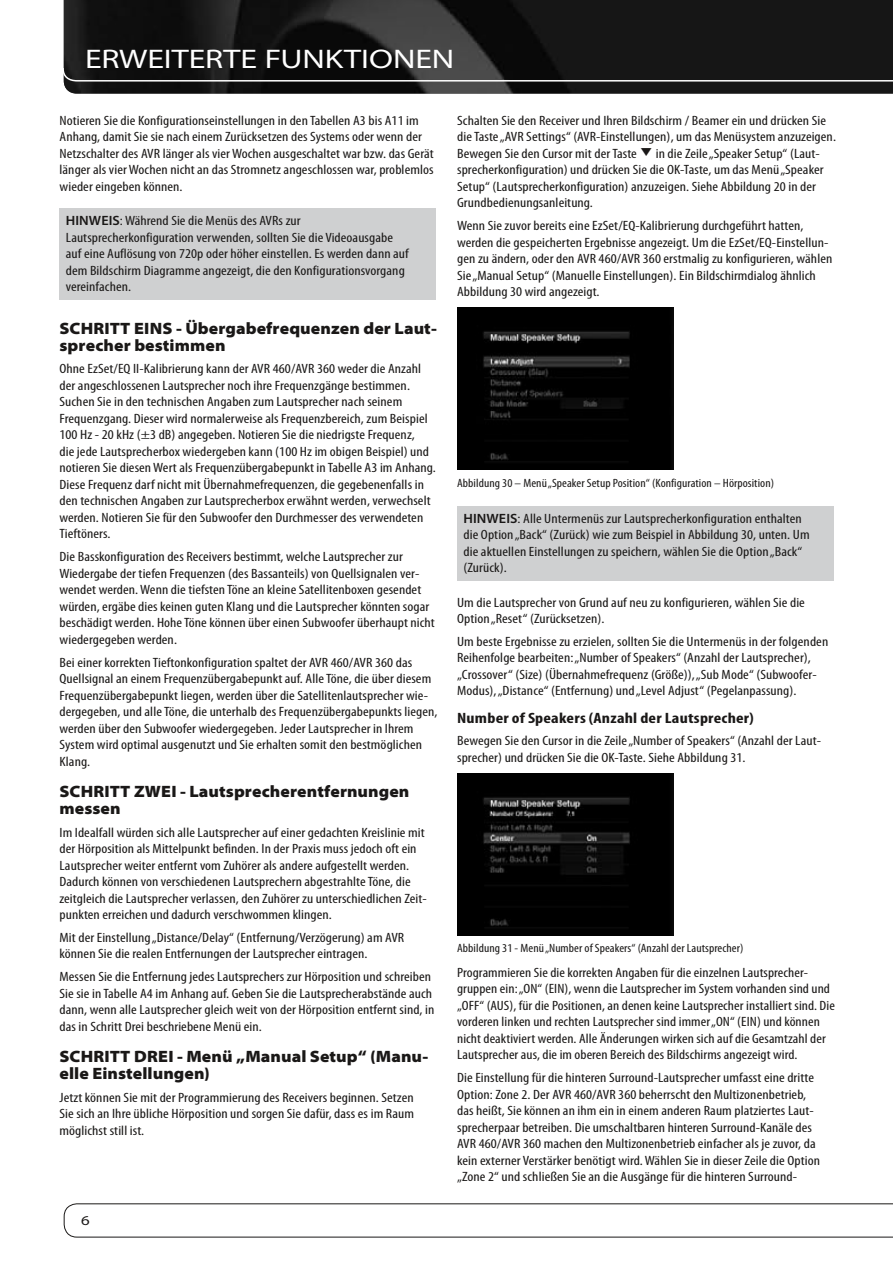
<style>
.page{position:relative;width:893px;height:1263px;background:#fff}
.page>*{position:absolute;margin:0;border:0;box-sizing:border-box;transform-origin:0 0}
.t1{font:semi-expanded 27px "Myriad Pro";color:#fff;scale:1.15 1}
.t2{font:900 semi-expanded 16.5px/16.5px "Myriad Pro";letter-spacing:.005em;color:#1a1817}
.t3{font:700 condensed 15px "Myriad Pro";letter-spacing:.01em;color:#1a1817;scale:1.2 1}
.t4{font:condensed 13.5px/16.5px "Myriad Pro";letter-spacing:.005em;color:#1a1817;scale:1.15 1}
.t5{font:condensed 13.5px/16.5px "Myriad Pro";letter-spacing:.005em;color:#1a1817;scale:1.13 1}
.t6{font:semi-expanded 13.5px "Myriad Pro";color:#1a1817;scale:1.15 1}
.t7{font:condensed 12px "Myriad Pro";letter-spacing:.005em;color:#1a1817;scale:1.1 1}
.s1{font-weight:600;font-stretch:normal}
.s2{font-family:"Harman Player Controls";font-stretch:normal;font-size:10.5px}
</style>
<div class="page">
<svg style="left:63px;top:0;width:830px;height:94px;background:#1d1d1d"></svg>
<svg style="left:63px;top:1203px;width:830px;height:35px"></svg>
<div style="left:60px;top:209px;width:376px;height:91px;background:#cfd0d1"></div>
<img style="left:457px;top:308px;width:216px;height:162px">
<div style="left:457px;top:506px;width:376px;height:75px;background:#cfd0d1"></div>
<img style="left:457px;top:773px;width:216px;height:162px">
<h1 class="t1" style="left:85px;top:44px;width:323px">ERWEITERTE FU NKTIONEN</h1>
<p class="t4" style="left:60px;top:112px;width:327px">Notieren Sie die Konfigurationseinstellungen in den Tabellen A3 bis A11 im Anhang, damit Sie sie nach einem Zurücksetzen des Systems oder wenn der Netzschalter des AVR länger als vier Wochen ausgeschaltet war bzw. das Gerät länger als vier Wochen nicht an das Stromnetz angeschlossen war, problemlos wieder eingeben können.</p>
<p class="t4" style="left:66px;top:213px;width:300px"><span class="s1">HINWEIS</span>: Während Sie die Menüs des AVRs zur Lautsprecherkonfiguration verwenden, sollten Sie die Videoausgabe auf eine Auflösung von 720p oder höher einstellen. Es werden dann auf dem Bildschirm Diagramme angezeigt, die den Konfigurationsvorgang vereinfachen.</p>
<p class="t2" style="left:60px;top:320px;width:22px">SCHRITT</p>
<p class="t2" style="left:60px;top:320px;width:379px;text-indent:75px">EINS - Übergabefrequenzen der Laut&shy;sprecher bestimmen</p>
<p class="t4" style="left:60px;top:361px;width:329px">Ohne EzSet/EQ II-Kalibrierung kann der AVR 460/AVR 360 weder die Anzahl der angeschlossenen Lautsprecher noch ihre Frequenzgänge bestimmen.<br>Suchen Sie in den technischen Angaben zum Lautsprecher nach seinem Frequenzgang. Dieser wird normalerweise als Frequenzbereich, zum Beispiel 100 Hz - 20 kHz (±3 dB) angegeben. Notieren Sie die niedrigste Frequenz,<br>die jede Lautsprecherbox wiedergeben kann (100 Hz im obigen Beispiel) und notieren Sie diesen Wert als Frequenzübergabepunkt in Tabelle A3 im Anhang.<br>Diese Frequenz darf nicht mit Übernahmefrequenzen, die gegebenenfalls in den technischen Angaben zur Lautsprecherbox erwähnt werden, verwechselt werden. Notieren Sie für den Subwoofer den Durchmesser des verwendeten Tieftöners.</p>
<p class="t4" style="left:60px;top:549px;width:328px">Die Basskonfiguration des Receivers bestimmt, welche Lautsprecher zur Wiedergabe der tiefen Frequenzen (des Bassanteils) von Quellsignalen ver&shy;wendet werden. Wenn die tiefsten Töne an kleine Satellitenboxen gesendet würden, ergäbe dies keinen guten Klang und die Lautsprecher könnten sogar beschädigt werden. Hohe Töne können über einen Subwoofer überhaupt nicht wiedergegeben werden.</p>
<p class="t4" style="left:60px;top:654px;width:330px">Bei einer korrekten Tieftonkonfiguration spaltet der AVR 460/AVR 360 das Quellsignal an einem Frequenzübergabepunkt auf. Alle Töne, die über diesem Frequenzübergabepunkt liegen, werden über die Satellitenlautsprecher wie&shy;dergegeben, und alle Töne, die unterhalb des Frequenzübergabepunkts liegen, werden über den Subwoofer wiedergegeben. Jeder Lautsprecher in Ihrem System wird optimal ausgenutzt und Sie erhalten somit den bestmöglichen Klang.</p>
<p class="t2" style="left:60px;top:783px;width:22px">SCHRITT</p>
<p class="t2" style="left:134px;top:783px;width:277px">ZWEI - Lautsprecherentfernungen</p>
<p class="t2" style="left:60px;top:800px;width:63px">messen</p>
<p class="t4" style="left:60px;top:824px;width:321px">Im Idealfall würden sich alle Lautsprecher auf einer gedachten Kreislinie mit der Hörposition als Mittelpunkt befinden. In der Praxis muss jedoch oft ein Lautsprecher weiter entfernt vom Zuhörer als andere aufgestellt werden.<br>Dadurch können von verschiedenen Lautsprechern abgestrahlte Töne, die zeitgleich die Lautsprecher verlassen, den Zuhörer zu unterschiedlichen Zeit&shy;punkten erreichen und dadurch verschwommen klingen.</p>
<p class="t4" style="left:60px;top:929px;width:301px">Mit der Einstellung „Distance/Delay“ (Entfernung/Verzögerung) am AVR können Sie die realen Entfernungen der Lautsprecher eintragen.</p>
<p class="t4" style="left:60px;top:969px;width:327px">Messen Sie die Entfernung jedes Lautsprechers zur Hörposition und schreiben Sie sie in Tabelle A4 im Anhang auf. Geben Sie die Lautsprecherabstände auch dann, wenn alle Lautsprecher gleich weit von der Hörposition entfernt sind, in das in Schritt Drei beschriebene Menü ein.</p>
<p class="t2" style="left:60px;top:1048px;width:22px">SCHRITT</p>
<p class="t2" style="left:134px;top:1048px;width:23px">DREI</p>
<p class="t2" style="left:60px;top:1048px;width:370px;text-indent:118px">- Menü „Manual Setup“ (Manu&shy;elle Einstellungen)</p>
<p class="t4" style="left:60px;top:1089px;width:310px;text-align:justify">Jetzt können Sie mit der Programmierung des Receivers beginnen. Setzen Sie sich an Ihre übliche Hörposition und sorgen Sie dafür, dass es im Raum möglichst still ist.</p>
<p class="t6" style="left:81px;top:1213px;width:9px">6</p>
<p class="t4" style="left:457px;top:112px;width:331px">Schalten Sie den Receiver und Ihren Bildschirm / Beamer ein und drücken Sie die Taste „AVR Settings“ (AVR-Einstellungen), um das Menüsystem anzuzeigen.<br>Bewegen Sie den Cursor mit der Taste <span class="s2">L</span> in die Zeile „Speaker Setup“ (Laut&shy;sprecherkonfiguration) und drücken Sie die OK-Taste, um das Menü „Speaker Setup“ (Lautsprecherkonfiguration) anzuzeigen. Siehe Abbildung 20 in der Grundbedienungsanleitung.</p>
<p class="t4" style="left:457px;top:218px;width:328px">Wenn Sie zuvor bereits eine EzSet/EQ-Kalibrierung durchgeführt hatten, werden die gespeicherten Ergebnisse angezeigt. Um die EzSet/EQ-Einstellun&shy;gen zu ändern, oder den AVR 460/AVR 360 erstmalig zu konfigurieren, wählen Sie „Manual Setup“ (Manuelle Einstellungen). Ein Bildschirmdialog ähnlich Abbildung 30 wird angezeigt.</p>
<p class="t7" style="left:457px;top:476px;width:290px">Abbildung 30 – Menü „Speaker Setup Position“ (Konfiguration – Hörposition)</p>
<p class="t4" style="left:463px;top:510px;width:303px"><span class="s1">HINWEIS</span>: Alle Untermenüs zur Lautsprecherkonfiguration enthalten die Option „Back“ (Zurück) wie zum Beispiel in Abbildung 30, unten. Um die aktuellen Einstellungen zu speichern, wählen Sie die Option „Back“ (Zurück).</p>
<p class="t4" style="left:457px;top:594px;width:304px">Um die Lautsprecher von Grund auf neu zu konfigurieren, wählen Sie die<br>Option „Reset“ (Zurücksetzen).</p>
<p class="t4" style="left:457px;top:633px;width:324px">Um beste Ergebnisse zu erzielen, sollten Sie die Untermenüs in der folgenden Reihenfolge bearbeiten: „Number of Speakers“ (Anzahl der Lautsprecher), „Crossover“ (Size) (Übernahmefrequenz (Größe)), „Sub Mode“ (Subwoofer-Modus), „Distance“ (Entfernung) und „Level Adjust“ (Pegelanpassung).</p>
<p class="t3" style="left:457px;top:708px;width:249px">Number of Speakers (Anzahl der Lautsprecher)</p>
<p class="t4" style="left:457px;top:733px;width:318px">Bewegen Sie den Cursor in die Zeile „Number of Speakers“ (Anzahl der Laut&shy;sprecher) und drücken Sie die OK-Taste. Siehe Abbildung 31.</p>
<p class="t7" style="left:457px;top:942px;width:262px">Abbildung 31 - Menü „Number of Speakers“ (Anzahl der Lautsprecher)</p>
<p class="t5" style="left:457px;top:964px;width:336px">Programmieren Sie die korrekten Angaben für die einzelnen Lautsprecher&shy;gruppen ein: „ON“ (EIN), wenn die Lautsprecher im System vorhanden sind und „OFF“ (AUS), für die Positionen, an denen keine Lautsprecher installiert sind. Die vorderen linken und rechten Lautsprecher sind immer „ON“ (EIN) und können nicht deaktiviert werden. Alle Änderungen wirken sich auf die Gesamtzahl der Lautsprecher aus, die im oberen Bereich des Bildschirms angezeigt wird.</p>
<p class="t4" style="left:457px;top:1070px;width:317px">Die Einstellung für die hinteren Surround-Lautsprecher umfasst eine dritte Option: Zone 2. Der AVR 460/AVR 360 beherrscht den Multizonenbetrieb, das heißt, Sie können an ihm ein in einem anderen Raum platziertes Laut&shy;sprecherpaar betreiben. Die umschaltbaren hinteren Surround-Kanäle des AVR 460/AVR 360 machen den Multizonenbetrieb einfacher als je zuvor, da kein externer Verstärker benötigt wird. Wählen Sie in dieser Zeile die Option „Zone 2“ und schließen Sie an die Ausgänge für die hinteren Surround-</p>
</div>
